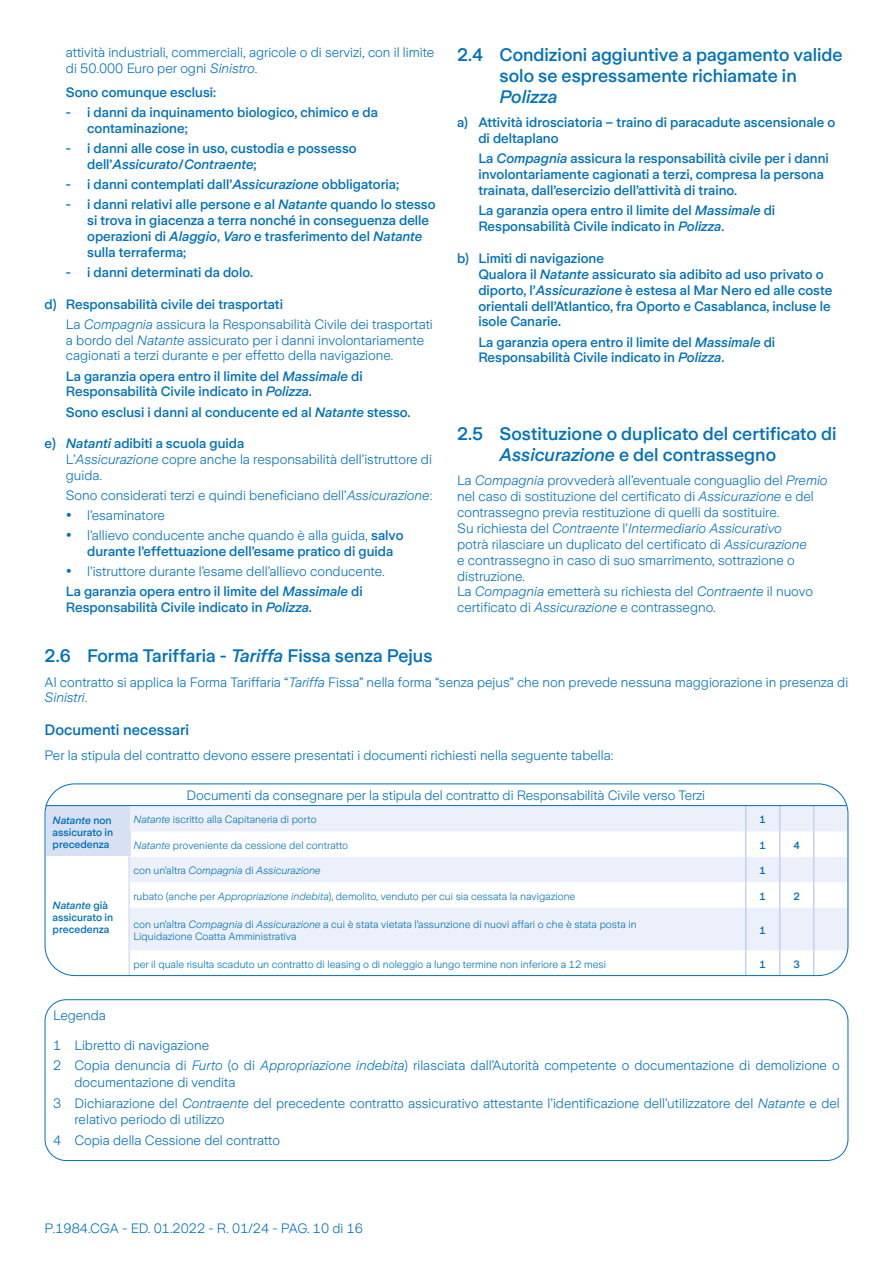
<style>
.page{position:relative;width:893px;height:1263px;background:#fff}
.page>*{position:absolute;margin:0;border:0;box-sizing:border-box;transform-origin:0 0}
.t1{font:18px/21.1px "Zurich Sans Medium 2";color:#0071b9;text-align:center}
.t2{font:18px "Zurich Sans Medium Italic 2";color:#0071b9}
.t3{font:15px "Zurich Sans Medium 2";color:#0071b9}
.t4{font:13.5px/15.9px "Zurich Sans Light 2";color:#0071b9}
.t5{font:13.5px/15.9px "Zurich Sans Medium 2";color:#0071b9}
.t6{font:italic 300 13.5px "Zurich Sans";color:#0071b9}
.t7{font:13.5px "Zurich Sans Medium Italic 2";color:#0071b9}
.t8{font:10.5px/12px "Zurich Sans Light 2";color:#0071b9}
.t9{font:10.5px/12px "Zurich Sans Medium 2";color:#0071b9}
.t10{font:italic 300 10.5px "Zurich Sans";color:#0071b9}
.t11{font:10.5px "Zurich Sans Medium Italic 2";letter-spacing:-.005em;color:#0071b9}
.s1{font-family:"Zurich Sans";font-weight:300;font-style:italic}
.s2{font-family:"Zurich Sans Medium 2"}
.s3{font-family:"Zurich Sans Medium Italic 2"}
.s4{font-family:"Zurich Sans Light 2";font-weight:400;font-style:normal}
</style>
<div class="page">
<div style="left:45px;top:999px;width:803px;height:162px;border:1px solid #0071b9;border-radius:21px"></div>
<div style="left:46px;top:805px;width:84px;height:51px;background:#d8e0f3"></div>
<svg style="left:130px;top:806px;width:716px;height:144px;fill:#ecf0fa"></svg>
<hr style="left:128px;top:831px;width:2px;height:26px;background:#d8e0f3">
<hr style="left:128px;top:857px;width:2px;height:25px;background:#d8e0f3">
<hr style="left:128px;top:882px;width:2px;height:26px;background:#d8e0f3">
<hr style="left:128px;top:908px;width:2px;height:42px;background:#d8e0f3">
<hr style="left:128px;top:950px;width:2px;height:26px;background:#d8e0f3">
<svg style="left:745px;top:806px;width:103px;height:102px"></svg>
<hr style="left:745px;top:908px;width:1px;height:42px;background:#c4d1ed">
<hr style="left:779px;top:908px;width:1px;height:42px;background:#c4d1ed">
<hr style="left:813px;top:908px;width:1px;height:42px;background:#c4d1ed">
<svg style="left:745px;top:950px;width:1px;height:24px"></svg>
<svg style="left:779px;top:950px;width:1px;height:24px"></svg>
<svg style="left:813px;top:950px;width:1px;height:24px"></svg>
<div style="left:45px;top:783px;width:803px;height:193px;border:1px solid #0071b9;border-radius:30px"></div>
<hr style="left:46px;top:805px;width:801px;height:1px;background:#0071b9">
<p class="t4" style="left:66px;top:44px;width:370px">attività industriali, commerciali, agricole o di servizi, con il limite di 50.000 Euro per ogni <span class="s1">Sinistro</span>.</p>
<p class="t5" style="left:66px;top:85px;width:152px">Sono comunque esclusi:</p>
<p class="t5" style="left:87px;top:105px;width:292px;text-indent:-21px">- i danni da inquinamento biologico, chimico e da contaminazione;</p>
<p class="t5" style="left:66px;top:141px;width:292px">- i danni alle cose in uso, custodia e possesso</p>
<p class="t7" style="left:87px;top:157px;width:171px"><span class="s2">dell’</span>Assicurato<span class="s2">/</span>Contraente<span class="s2">;</span></p>
<p class="t5" style="left:66px;top:177px;width:335px">- i danni contemplati dall’<span class="s3">Assicurazione</span> obbligatoria;</p>
<p class="t5" style="left:87px;top:197px;width:350px;text-indent:-21px">- i danni relativi alle persone e al <span class="s3">Natante</span> quando lo stesso si trova in giacenza a terra nonché in conseguenza delle operazioni di <span class="s3">Alaggio</span>, <span class="s3">Varo</span> e trasferimento del <span class="s3">Natante </span>sulla terraferma;</p>
<p class="t5" style="left:66px;top:265px;width:189px">- i danni determinati da dolo.</p>
<p class="t5" style="left:45px;top:296px;width:240px">d) Responsabilità civile dei trasportati</p>
<p class="t4" style="left:66px;top:316px;width:368px">La <span class="s1">Compagnia</span> assicura la Responsabilità Civile dei trasportati a bordo del <span class="s1">Natante</span> assicurato per i danni involontariamente cagionati a terzi durante e per effetto della navigazione.</p>
<p class="t5" style="left:66px;top:368px;width:298px">La garanzia opera entro il limite del <span class="s3">Massimale</span> di<br>Responsabilità Civile indicato in <span class="s3">Polizza</span>.</p>
<p class="t5" style="left:66px;top:404px;width:346px">Sono esclusi i danni al conducente ed al <span class="s3">Natante</span> stesso.</p>
<p class="t5" style="left:45px;top:436px;width:201px">e) <span class="s3">Natanti</span> adibiti a scuola guida</p>
<p class="t4" style="left:66px;top:452px;width:368px">L’<span class="s1">Assicurazione</span> copre anche la responsabilità dell’istruttore di guida.</p>
<p class="t4" style="left:66px;top:488px;width:368px">Sono considerati terzi e quindi beneficiano dell’<span class="s1">Assicurazione</span>:</p>
<p class="t4" style="left:66px;top:508px;width:101px">• l’esaminatore</p>
<p class="t4" style="left:66px;top:528px;width:339px">• l’allievo conducente anche quando è alla guida, <span class="s2">salvo</span></p>
<p class="t5" style="left:87px;top:544px;width:308px">durante l’effettuazione dell’esame pratico di guida</p>
<p class="t4" style="left:66px;top:564px;width:320px">• l’istruttore durante l’esame dell’allievo conducente.</p>
<p class="t5" style="left:66px;top:584px;width:298px">La garanzia opera entro il limite del <span class="s3">Massimale</span> di<br>Responsabilità Civile indicato in <span class="s3">Polizza</span>.</p>
<h1 class="t1" style="left:457px;top:44px;width:387px">2.4 Condizioni aggiuntive a pagamento valide solo se espressamente richiamate in</h1>
<h1 class="t2" style="left:500px;top:87px;width:59px">Polizza</h1>
<p class="t5" style="left:478px;top:115px;width:358px;text-indent:-21px">a) Attività idrosciatoria – traino di paracadute ascensionale o di deltaplano</p>
<p class="t5" style="left:478px;top:151px;width:352px">La <span class="s3">Compagnia</span> assicura la responsabilità civile per i danni involontariamente cagionati a terzi, compresa la persona trainata, dall’esercizio dell’attività di traino.</p>
<p class="t5" style="left:478px;top:203px;width:298px">La garanzia opera entro il limite del <span class="s3">Massimale</span> di<br>Responsabilità Civile indicato in <span class="s3">Polizza</span>.</p>
<p class="t5" style="left:478px;top:251px;width:355px;text-indent:-21px">b) Limiti di navigazione<br>Qualora il <span class="s3">Natante</span> assicurato sia adibito ad uso privato o diporto, l’<span class="s3">Assicurazione</span> è estesa al Mar Nero ed alle coste orientali dell’Atlantico, fra Oporto e Casablanca, incluse le isole Canarie.</p>
<p class="t5" style="left:478px;top:334px;width:298px">La garanzia opera entro il limite del <span class="s3">Massimale</span> di<br>Responsabilità Civile indicato in <span class="s3">Polizza</span>.</p>
<h1 class="t1" style="left:500px;top:423px;width:338px;text-align:left;text-indent:-43px">2.5 Sostituzione o duplicato del certificato di<br><span class="s3">Assicurazione</span> e del contrassegno</h1>
<p class="t4" style="left:457px;top:473px;width:372px">La <span class="s1">Compagnia</span> provvederà all’eventuale conguaglio del <span class="s1">Premio </span>nel caso di sostituzione del certificato di <span class="s1">Assicurazione</span> e del contrassegno previa restituzione di quelli da sostituire.</p>
<p class="t6" style="left:457px;top:521px;width:326px"><span class="s4">Su richiesta del</span> Contraente <span class="s4">l’</span>Intermediario Assicurativo</p>
<p class="t4" style="left:457px;top:536px;width:357px">potrà rilasciare un duplicato del certificato di <span class="s1">Assicurazione </span>e contrassegno in caso di suo smarrimento, sottrazione o distruzione.<br>La <span class="s1">Compagnia</span> emetterà su richiesta del <span class="s1">Contraente</span> il nuovo certificato di <span class="s1">Assicurazione</span> e contrassegno.</p>
<h1 class="t1" style="left:45px;top:646px;width:389px">2.6 Forma Tariffaria - <span class="s3">Tariffa</span> Fissa senza Pejus</h1>
<p class="t4" style="left:45px;top:674px;width:805px">Al contratto si applica la Forma Tariffaria “<span class="s1">Tariffa</span> Fissa” nella forma “senza pejus” che non prevede nessuna maggiorazione in presenza di</p>
<p class="t6" style="left:45px;top:690px;width:44px">Sinistri<span class="s4">.</span></p>
<p class="t3" style="left:45px;top:722px;width:146px">Documenti necessari</p>
<p class="t4" style="left:45px;top:747px;width:570px">Per la stipula del contratto devono essere presentati i documenti richiesti nella seguente tabella:</p>
<p class="t11" style="left:53px;top:815px;width:61px">Natante <span class="s2">non</span></p>
<p class="t9" style="left:53px;top:827px;width:62px">assicurato in precedenza</p>
<p class="t11" style="left:53px;top:900px;width:57px">Natante <span class="s2">già</span></p>
<p class="t9" style="left:53px;top:912px;width:62px">assicurato in precedenza</p>
<p class="t4" style="left:187px;top:787px;width:520px">Documenti da consegnare per la stipula del contratto di Responsabilità Civile verso Terzi</p>
<p class="t8" style="left:133px;top:814px;width:185px"><span class="s1">Natante</span> iscritto alla Capitaneria di porto</p>
<p class="t9" style="left:759px;top:814px;width:8px">1</p>
<p class="t8" style="left:133px;top:839px;width:216px"><span class="s1">Natante</span> proveniente da cessione del contratto</p>
<p class="t9" style="left:759px;top:839px;width:8px">1</p>
<p class="t9" style="left:793px;top:839px;width:8px">4</p>
<p class="t10" style="left:133px;top:865px;width:189px"><span class="s4">con un’altra</span> Compagnia <span class="s4">di</span> Assicurazione</p>
<p class="t9" style="left:759px;top:865px;width:8px">1</p>
<p class="t8" style="left:133px;top:890px;width:444px">rubato (anche per <span class="s1">Appropriazione indebita</span>), demolito, venduto per cui sia cessata la navigazione</p>
<p class="t9" style="left:759px;top:890px;width:8px">1</p>
<p class="t9" style="left:793px;top:890px;width:8px">2</p>
<p class="t8" style="left:133px;top:918px;width:505px">con un’altra <span class="s1">Compagnia</span> di <span class="s1">Assicurazione</span> a cui è stata vietata l’assunzione di nuovi affari o che è stata posta in<br>Liquidazione Coatta Amministrativa</p>
<p class="t9" style="left:759px;top:924px;width:8px">1</p>
<p class="t8" style="left:133px;top:958px;width:474px">per il quale risulta scaduto un contratto di leasing o di noleggio a lungo termine non inferiore a 12 mesi</p>
<p class="t9" style="left:759px;top:958px;width:8px">1</p>
<p class="t9" style="left:793px;top:958px;width:8px">3</p>
<p class="t4" style="left:53px;top:1007px;width:54px">Legenda</p>
<p class="t4" style="left:53px;top:1035px;width:788px;line-height:20.7px">1 Libretto di navigazione<br>2 Copia denuncia di <span class="s1">Furto</span> (o di <span class="s1">Appropriazione indebita</span>) rilasciata dall’Autorità competente o documentazione di demolizione o</p>
<p class="t4" style="left:53px;top:1072px;width:788px;line-height:20.7px;text-indent:21px">documentazione di vendita<br>3 Dichiarazione del <span class="s1">Contraente</span> del precedente contratto assicurativo attestante l’identificazione dell’utilizzatore del <span class="s1">Natante</span> e del</p>
<p class="t4" style="left:53px;top:1109px;width:228px;line-height:20.7px;text-indent:21px">relativo periodo di utilizzo<br>4 Copia della Cessione del contratto</p>
<p class="t4" style="left:45px;top:1220px;width:320px">P.1984.CGA - ED. 01.2022 - R. 01/24 - PAG. 10 di 16</p>
</div>
